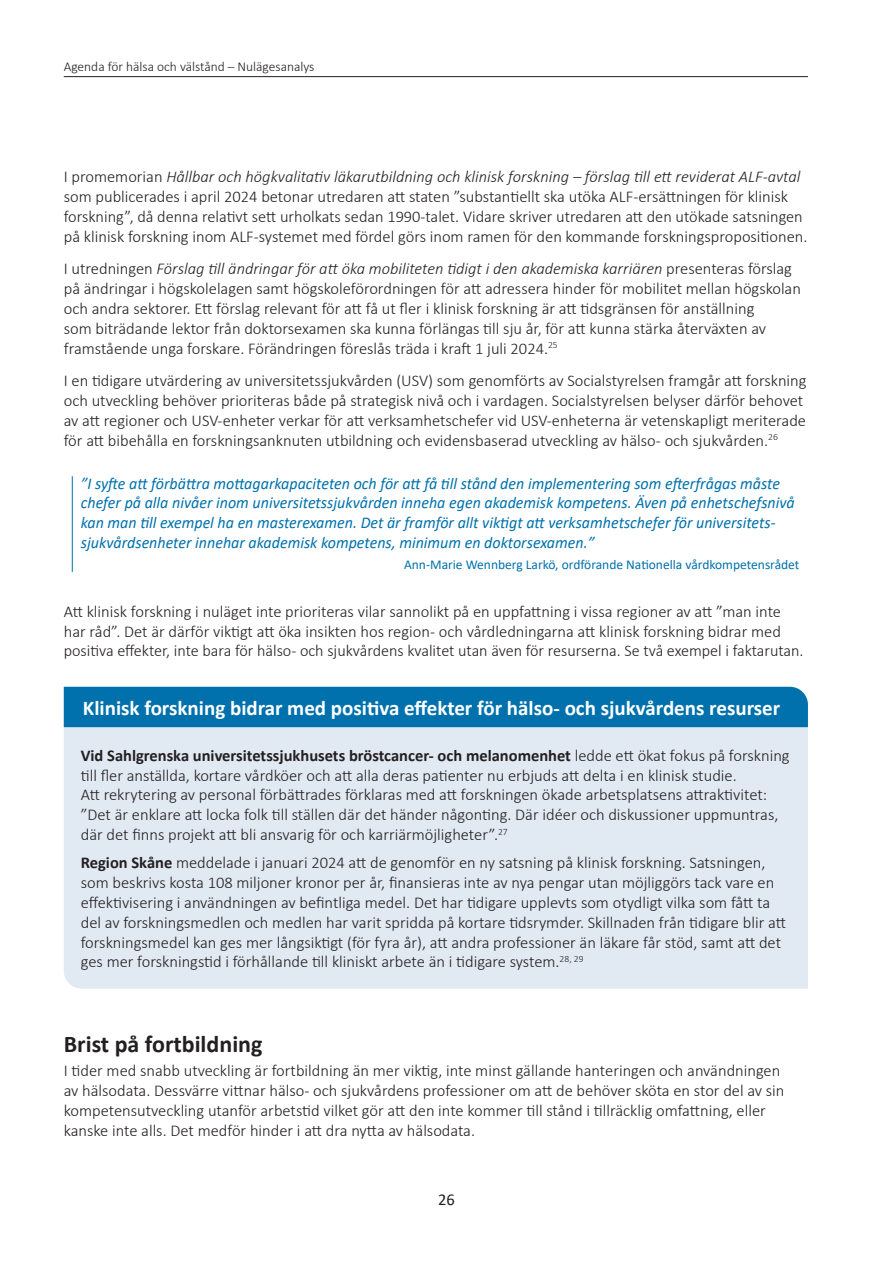
<style>
.page{position:relative;width:893px;height:1263px;background:#fff}
.page>*{position:absolute;margin:0;border:0;box-sizing:border-box;transform-origin:0 0}
.t1{font:700 24px "Calibri";color:#231f20}
.t2{font:700 21px "Calibri";color:#fff}
.t3{font:300 16.5px/19.8px "Calibri";color:#231f20}
.t4{font:italic 16.5px/19.8px "Calibri";color:#0071ad}
.t5{font:16.5px "Calibri";color:#231f20}
.t6{font:13.5px "Calibri";color:#0071ad}
.t7{font:300 13.5px "Calibri";color:#231f20}
.s1{font-style:italic}
.s2{font-weight:700}
</style>
<div class="page">
<hr style="left:64px;top:76px;width:744px;height:1px;background:#231f20">
<div style="left:64px;top:727px;width:744px;height:262px;background:#e1e9f3"></div>
<div style="left:64px;top:687px;width:744px;height:40px;background:#0071ad"></div>
<hr style="left:72px;top:476px;width:1px;height:96px;background:#0071ad">
<p class="t7" style="left:64px;top:58px;width:252px">Agenda för hälsa och välstånd – Nulägesanalys</p>
<p class="t3" style="left:64px;top:167px;width:745px">I promemorian <span class="s1">Hållbar och högkvalitativ läkarutbildning och klinisk forskning – förslag till ett reviderat ALF-avtal </span>som publicerades i april 2024 betonar utredaren att staten ”substantiellt ska utöka ALF-ersättningen för klinisk forskning”, då denna relativt sett urholkats sedan 1990-talet. Vidare skriver utredaren att den utökade satsningen på klinisk forskning inom ALF-systemet med fördel görs inom ramen för den kommande forskningspropositionen.</p>
<p class="t3" style="left:64px;top:259px;width:739px">I utredningen <span class="s1">Förslag till ändringar för att öka mobiliteten tidigt i den akademiska karriären</span> presenteras förslag på ändringar i högskolelagen samt högskoleförordningen för att adressera hinder för mobilitet mellan högskolan och andra sektorer. Ett förslag relevant för att få ut fler i klinisk forskning är att tidsgränsen för anställning<br>som biträdande lektor från doktorsexamen ska kunna förlängas till sju år, för att kunna stärka återväxten av framstående unga forskare. Förändringen föreslås träda i kraft 1 juli 2024.<sup>25</sup></p>
<p class="t3" style="left:64px;top:371px;width:744px">I en tidigare utvärdering av universitetssjukvården (USV) som genomförts av Socialstyrelsen framgår att forskning och utveckling behöver prioriteras både på strategisk nivå och i vardagen. Socialstyrelsen belyser därför behovet av att regioner och USV-enheter verkar för att verksamhetschefer vid USV-enheterna är vetenskapligt meriterade för att bibehålla en forskningsanknuten utbildning och evidensbaserad utveckling av hälso- och sjukvården.<sup>26</sup></p>
<p class="t4" style="left:81px;top:473px;width:716px">”I syfte att förbättra mottagarkapaciteten och för att få till stånd den implementering som efterfrågas måste chefer på alla nivåer inom universitetssjukvården inneha egen akademisk kompetens. Även på enhetschefsnivå kan man till exempel ha en masterexamen. Det är framför allt viktigt att verksamhetschefer för universitets&shy;sjukvårdsenheter innehar akademisk kompetens, minimum en doktorsexamen.”</p>
<p class="t6" style="left:404px;top:555px;width:397px">Ann-Marie Wennberg Larkö, ordförande Nationella vårdkompetensrådet</p>
<p class="t3" style="left:64px;top:601px;width:741px">Att klinisk forskning i nuläget inte prioriteras vilar sannolikt på en uppfattning i vissa regioner av att ”man inte har råd”. Det är därför viktigt att öka insikten hos region- och vårdledningarna att klinisk forskning bidrar med positiva effekter, inte bara för hälso- och sjukvårdens kvalitet utan även för resurserna. Se två exempel i faktarutan.</p>
<p class="t2" style="left:83px;top:693px;width:699px">Klinisk forskning bidrar med positiva effekter för hälso- och sjukvårdens resurser</p>
<p class="t3" style="left:81px;top:745px;width:710px"><span class="s2">Vid Sahlgrenska universitetssjukhusets bröstcancer- och melanomenhet</span> ledde ett ökat fokus på forskning till fler anställda, kortare vårdköer och att alla deras patienter nu erbjuds att delta i en klinisk studie.<br>Att rekrytering av personal förbättrades förklaras med att forskningen ökade arbetsplatsens attraktivitet: ”Det är enklare att locka folk till ställen där det händer någonting. Där idéer och diskussioner uppmuntras, där det finns projekt att bli ansvarig för och karriärmöjligheter”.<sup>27</sup></p>
<p class="t3" style="left:81px;top:853px;width:707px"><span class="s2">Region Skåne</span> meddelade i januari 2024 att de genomför en ny satsning på klinisk forskning. Satsningen, som beskrivs kosta 108 miljoner kronor per år, finansieras inte av nya pengar utan möjliggörs tack vare en effektivisering i användningen av befintliga medel. Det har tidigare upplevts som otydligt vilka som fått ta del av forskningsmedlen och medlen har varit spridda på kortare tidsrymder. Skillnaden från tidigare blir att forskningsmedel kan ges mer långsiktigt (för fyra år), att andra professioner än läkare får stöd, samt att det ges mer forskningstid i förhållande till kliniskt arbete än i tidigare system.<sup>28,</sup> <sup>29</sup></p>
<h1 class="t1" style="left:64px;top:1027px;width:200px">Brist på fortbildning</h1>
<p class="t3" style="left:64px;top:1060px;width:722px">I tider med snabb utveckling är fortbildning än mer viktig, inte minst gällande hanteringen och användningen av hälsodata. Dessvärre vittnar hälso- och sjukvårdens professioner om att de behöver sköta en stor del av sin kompetensutveckling utanför arbetstid vilket gör att den inte kommer till stånd i tillräcklig omfattning, eller kanske inte alls. Det medför hinder i att dra nytta av hälsodata.</p>
<p class="t5" style="left:438px;top:1188px;width:18px">26</p>
</div>
